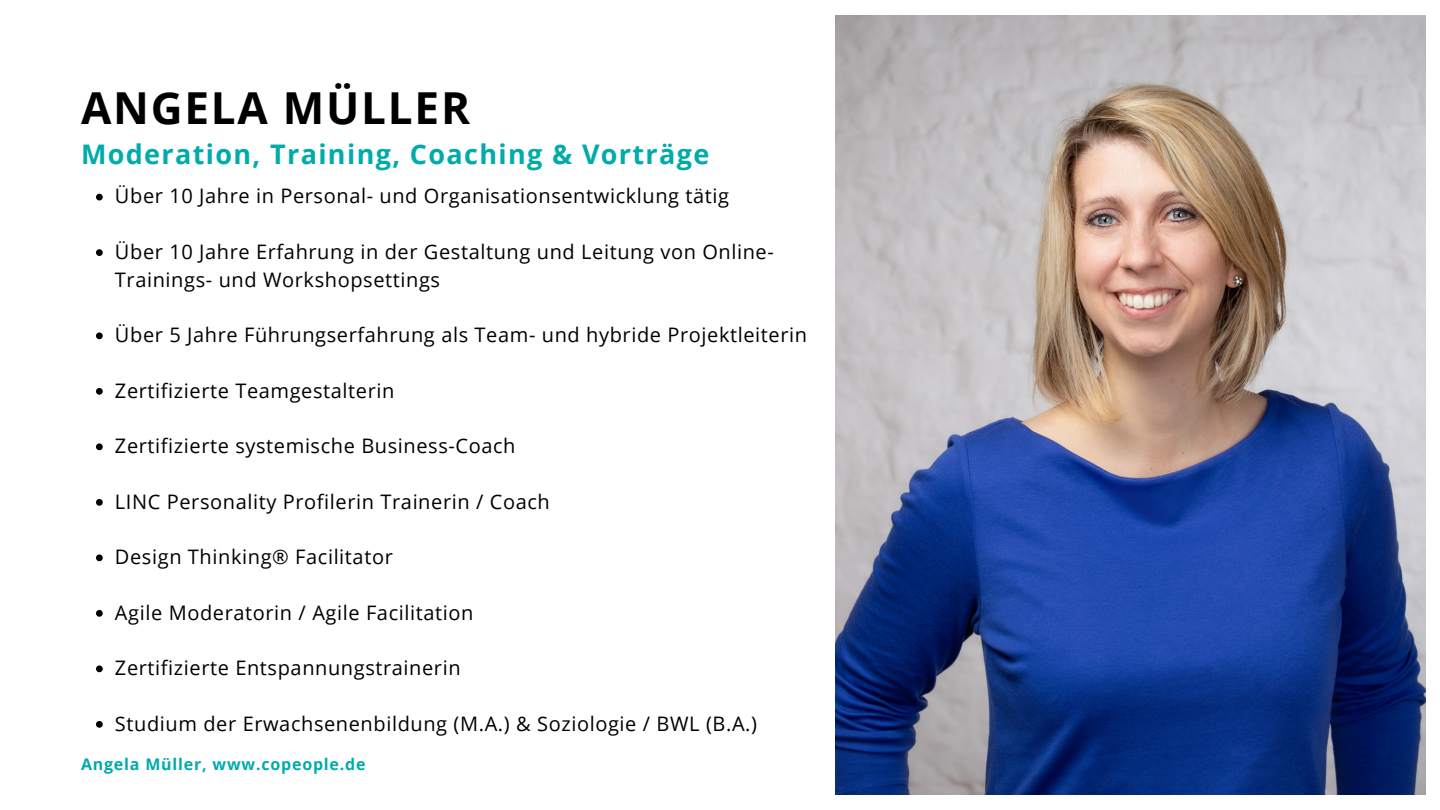
<style>
.page{position:relative;width:1440px;height:810px;background:#fff}
.page>*{position:absolute;margin:0;border:0;box-sizing:border-box;transform-origin:0 0}
.t1{font:700 44.1px "Open Sans";letter-spacing:.04em;color:#000}
.t2{font:700 27px "Open Sans";letter-spacing:.05em;color:#00abab}
.t3{font:20px/27.8px "Open Sans";letter-spacing:.03em;color:#000}
.t4{font:700 16px "Open Sans";letter-spacing:.05em;color:#00abab}
</style>
<div class="page">
<svg style="left:96px;top:194px;width:7px;height:6px"></svg>
<svg style="left:96px;top:249px;width:7px;height:7px"></svg>
<svg style="left:96px;top:332px;width:7px;height:7px"></svg>
<svg style="left:96px;top:388px;width:7px;height:7px"></svg>
<svg style="left:96px;top:443px;width:7px;height:7px"></svg>
<svg style="left:96px;top:499px;width:7px;height:7px"></svg>
<svg style="left:96px;top:554px;width:7px;height:7px"></svg>
<svg style="left:96px;top:610px;width:7px;height:7px"></svg>
<svg style="left:96px;top:665px;width:7px;height:7px"></svg>
<svg style="left:96px;top:721px;width:7px;height:7px"></svg>
<img style="left:836px;top:16px;width:590px;height:778px">
<h3 class="t1" style="left:81px;top:77px;width:391px">ANGELA MÜLLER</h3>
<p class="t2" style="left:81px;top:136px;width:630px">Moderation, Training, Coaching &amp; Vorträge</p>
<h1 class="t3" style="left:115px;top:182px;width:616px">Über 10 Jahre in Personal- und Organisationsentwicklung tätig</h1>
<h2 class="t3" style="left:115px;top:237px;width:660px">Über 10 Jahre Erfahrung in der Gestaltung und Leitung von Online-<br>Trainings- und Workshopsettings</h2>
<h3 class="t3" style="left:115px;top:321px;width:694px">Über 5 Jahre Führungserfahrung als Team- und hybride Projektleiterin</h3>
<h3 class="t3" style="left:115px;top:376px;width:281px">Zertifizierte Teamgestalterin</h3>
<h3 class="t3" style="left:115px;top:432px;width:402px">Zertifizierte systemische Business-Coach</h3>
<h3 class="t3" style="left:115px;top:487px;width:436px">LINC Personality Profilerin Trainerin / Coach</h3>
<h3 class="t3" style="left:115px;top:543px;width:279px">Design Thinking® Facilitator</h3>
<h3 class="t3" style="left:115px;top:598px;width:360px">Agile Moderatorin / Agile Facilitation</h3>
<h3 class="t3" style="left:115px;top:654px;width:347px">Zertifizierte Entspannungstrainerin</h3>
<h3 class="t3" style="left:115px;top:709px;width:644px">Studium der Erwachsenenbildung (M.A.) &amp; Soziologie / BWL (B.A.)</h3>
<p class="t4" style="left:81px;top:753px;width:286px">Angela Müller, www.copeople.de</p>
</div>
